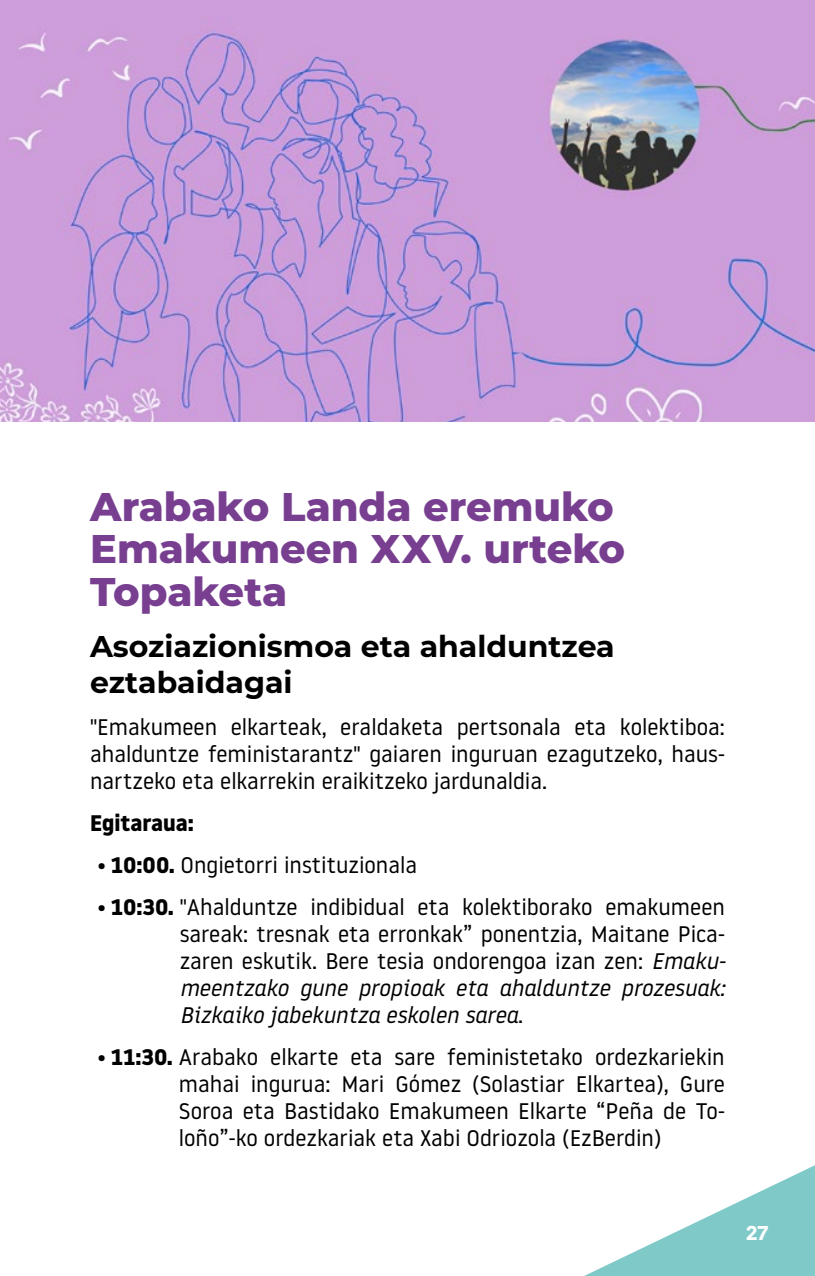
<style>
.page{position:relative;width:815px;height:1276px;background:#fff}
.page>*{position:absolute;margin:0;border:0;box-sizing:border-box;transform-origin:0 0}
.titular{font:800 40px/42.5px "Montserrat";color:#783f91}
.titular-pequeño{font:700 30px/36px "Montserrat";color:#000}
.t1{font:22.5px/27px "Noway";color:#000;text-align:justify}
.t2{font:700 22.5px "Noway";color:#000}
.t3{font:700 20px "Basier Circle";color:#fff}
.s1{font-weight:700}
.s2{font-style:italic}
</style>
<div class="page">
<svg style="left:584px;top:1165px;width:231px;height:111px"></svg>
<img style="left:0;top:0;width:815px;height:422px">
<p class="titular" style="left:90px;top:483px;width:537px">Arabako Landa eremuko<br>Emakumeen XXV. urteko<br>Topaketa</p>
<p class="titular-pequeño" style="left:90px;top:626px;width:526px">Asoziazionismoa eta ahalduntzea eztabaidagai</p>
<p class="t1" style="left:90px;top:712px;width:636px">"Emakumeen elkarteak, eraldaketa pertsonala eta kolektiboa: ahalduntze feministarantz" gaiaren inguruan ezagutzeko, haus&shy;nartzeko eta elkarrekin eraikitzeko jardunaldia.</p>
<p class="t2" style="left:90px;top:810px;width:105px">Egitaraua:</p>
<p class="t1" style="left:97px;top:850px;width:322px">• <span class="s1">10:00.</span> Ongietorri instituzionala</p>
<p class="t1" style="left:180px;top:892px;width:547px;text-indent:-83px">• <span class="s1">10:30.</span> "Ahalduntze indibidual eta kolektiborako emakumeen sareak: tresnak eta erronkak” ponentzia, Maitane Pica&shy;zaren eskutik. Bere tesia ondorengoa izan zen: <span class="s2">Emaku&shy;meentzako gune propioak eta ahalduntze prozesuak:<br>Bizkaiko jabekuntza eskolen sarea</span>.</p>
<p class="t1" style="left:179px;top:1042px;width:548px;text-indent:-82px">• <span class="s1">11:30.</span> Arabako elkarte eta sare feministetako ordezkariekin mahai ingurua: Mari Gómez (Solastiar Elkartea), Gure Soroa eta Bastidako Emakumeen Elkarte “Peña de To&shy;loño”-ko ordezkariak eta Xabi Odriozola (EzBerdin)</p>
<p class="t3" style="left:746px;top:1221px;width:24px">27</p>
</div>
